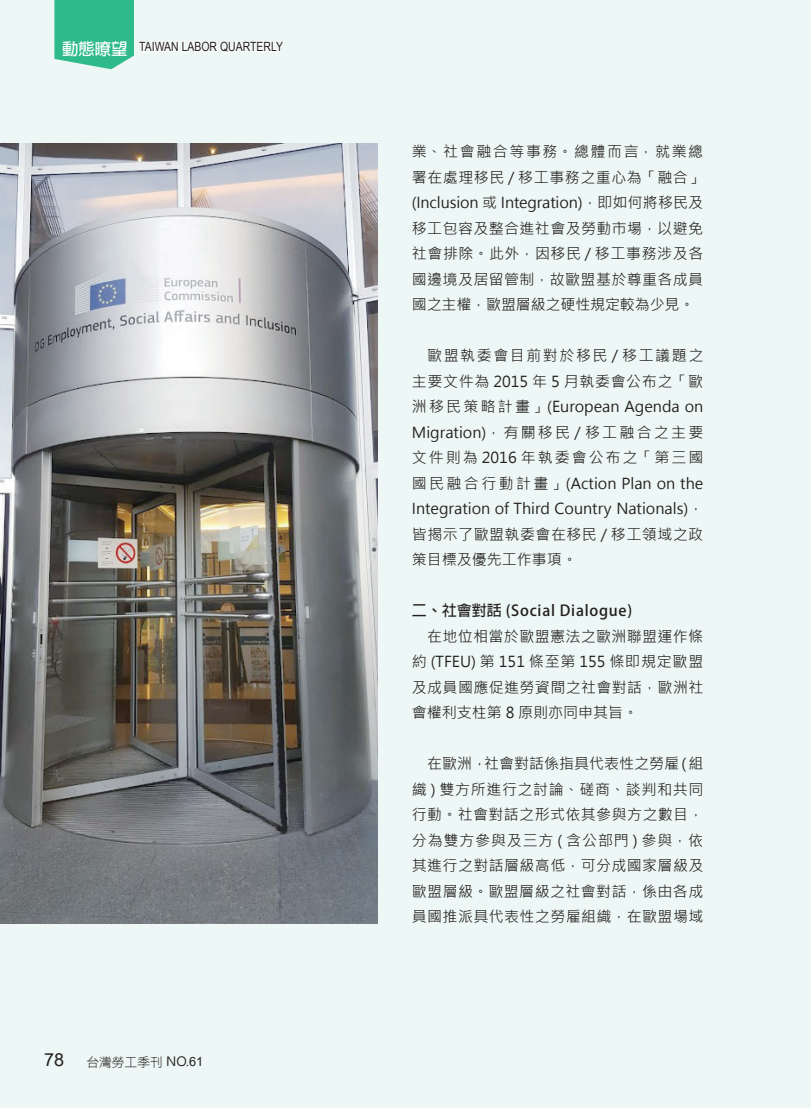
<style>
.page{position:relative;width:811px;height:1108px;background:#fff}
.page>*{position:absolute;margin:0;border:0;box-sizing:border-box;transform-origin:0 0}
.t1{font:15px/25.5px "Microsoft Jheng Hei";letter-spacing:.025em;color:#231f20;text-align:justify}
.t2{font:700 15px "Adobe Fan Heiti Std";letter-spacing:.05em;color:#231f20}
.t3{font:12.75px "Arial Narrow";color:#231f20}
.t4{font:12.75px "DF Hei Lt HK BF";color:#231f20}
.s1{font-family:"Adobe Fan Heiti Std";font-weight:700;font-size:16.5px;color:#fff}
.s2{font-family:"Arial";font-size:18px}
.s3{font-family:"Microsoft Jheng Hei"}
.s4{font-family:"Arial"}
</style>
<div class="page">
<div style="left:0;top:0;width:810px;height:1108px;background:#edf7f5"></div>
<img style="left:0;top:144px;width:378px;height:780px">
<svg style="left:54px;top:0;width:230px;height:69px"></svg>
<p class="t3" style="left:62px;top:37px;width:223px"><span class="s1">動態暸望</span> TAIWAN LABOR QUARTERLY</p>
<p class="t4" style="left:44px;top:1055px;width:160px"><span class="s2">78</span> 台灣勞工季刊 <span class="s3">NO.</span><span class="s4">61</span></p>
<p class="t1" style="left:412px;top:139px;width:293px">業、社會融合等事務。總體而言，就業總署在處理移民 / 移工事務之重心為「融合」(Inclusion 或 Integration)，即如何將移民及移工包容及整合進社會及勞動市場，以避免社會排除。此外，因移民 / 移工事務涉及各國邊境及居留管制，故歐盟基於尊重各成員國之主權，歐盟層級之硬性規定較為少見。</p>
<p class="t1" style="left:412px;top:343px;width:293px;text-indent:15px">歐盟執委會目前對於移民 / 移工議題之主要文件為 2015 年 5 月執委會公布之「歐洲移民策略計畫」(European Agenda on Migration)，有關移民 / 移工融合之主要文件則為 2016 年執委會公布之「第三國國民融合行動計畫」(Action Plan on the Integration of Third Country Nationals)，皆揭示了歐盟執委會在移民 / 移工領域之政策目標及優先工作事項。</p>
<p class="t2" style="left:412px;top:602px;width:222px">二、社會對話 (Social Dialogue)</p>
<p class="t1" style="left:412px;top:623px;width:293px;text-indent:15px">在地位相當於歐盟憲法之歐洲聯盟運作條約 (TFEU) 第 151 條至第 155 條即規定歐盟及成員國應促進勞資間之社會對話，歐洲社會權利支柱第 8 原則亦同申其旨。</p>
<p class="t1" style="left:412px;top:751px;width:293px;text-indent:15px">在歐洲，社會對話係指具代表性之勞雇 ( 組織 ) 雙方所進行之討論、磋商、談判和共同行動。社會對話之形式依其參與方之數目，分為雙方參與及三方 ( 含公部門 ) 參與，依其進行之對話層級高低，可分成國家層級及歐盟層級。歐盟層級之社會對話，係由各成員國推派具代表性之勞雇組織，在歐盟場域</p>
</div>
